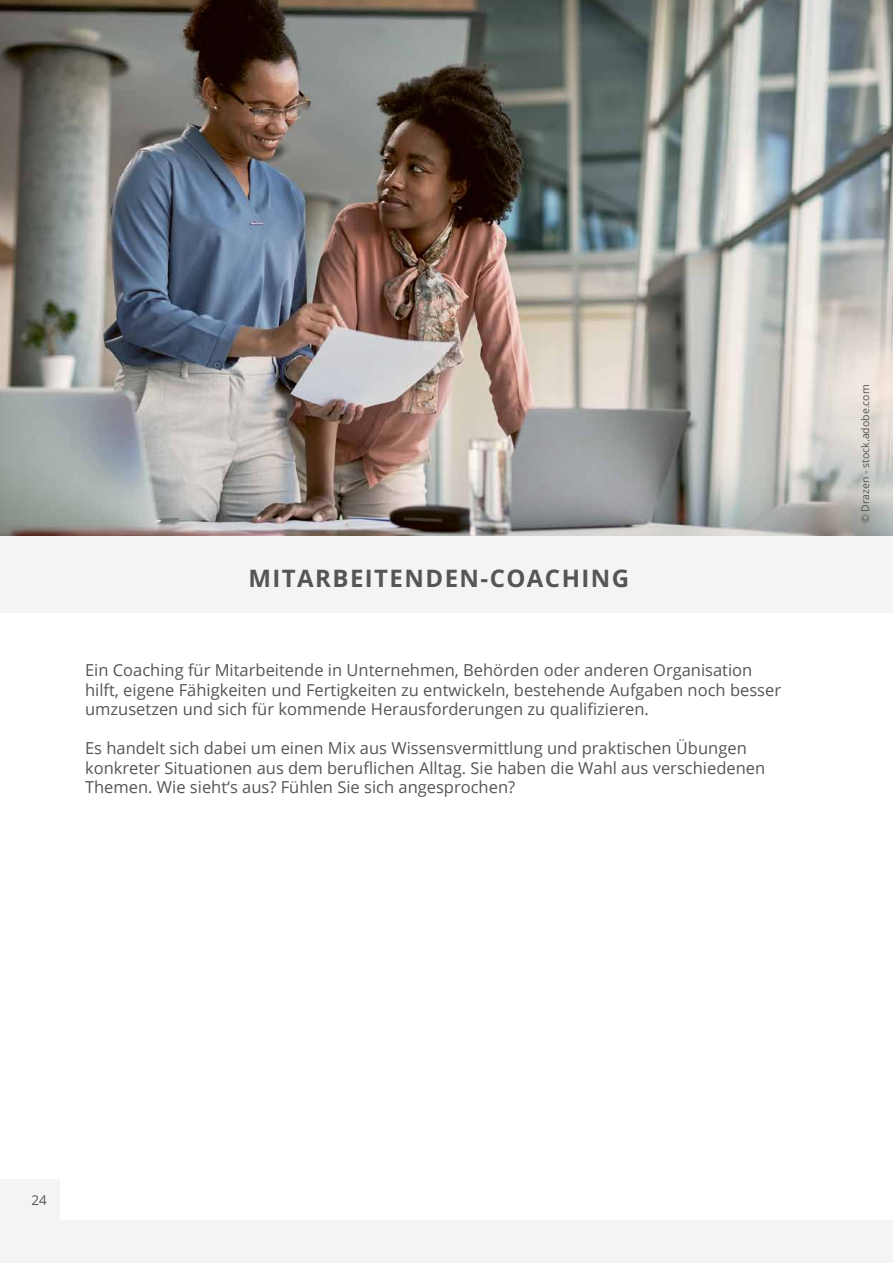
<style>
.page{position:relative;width:893px;height:1263px;background:#fff}
.page>*{position:absolute;margin:0;border:0;box-sizing:border-box;transform-origin:0 0}
.Thema{font:700 24px "Open Sans";letter-spacing:.06em;color:#555554}
.Fießtext_Reg{font:16.5px/19.5px "Open Sans";color:#555554}
.t1{font:13.5px "Open Sans";color:#555554}
.t2{font:10.5px "Open Sans";color:#555554}
</style>
<div class="page">
<div style="left:0;top:1220px;width:893px;height:43px;background:#f4f4f4"></div>
<div style="left:0;top:1179px;width:60px;height:42px;background:#f4f4f4"></div>
<img style="left:0;top:0;width:893px;height:536px">
<div style="left:0;top:536px;width:893px;height:76px;background:#f4f4f4"></div>
<p class="Thema" style="left:248px;top:562px;width:382px">MITARBEITENDEN-COACHING</p>
<p class="Fießtext_Reg" style="left:85px;top:660px;width:698px">Ein Coaching für Mitarbeitende in Unternehmen, Behörden oder anderen Organisation hilft, eigene Fähigkeiten und Fertigkeiten zu entwickeln, bestehende Aufgaben noch besser umzusetzen und sich für kommende Herausforderungen zu qualifizieren.</p>
<p class="Fießtext_Reg" style="left:85px;top:738px;width:682px">Es handelt sich dabei um einen Mix aus Wissensvermittlung und praktischen Übungen konkreter Situationen aus dem beruflichen Alltag. Sie haben die Wahl aus verschiedenen<br>Themen. Wie sieht‘s aus? Fühlen Sie sich angesprochen?</p>
<p class="t2" style="left:858px;top:523px;width:140px;rotate:-90deg">© Drazen - stock.adobe.com</p>
<p class="t1" style="left:31px;top:1191px;width:17px">24</p>
</div>
